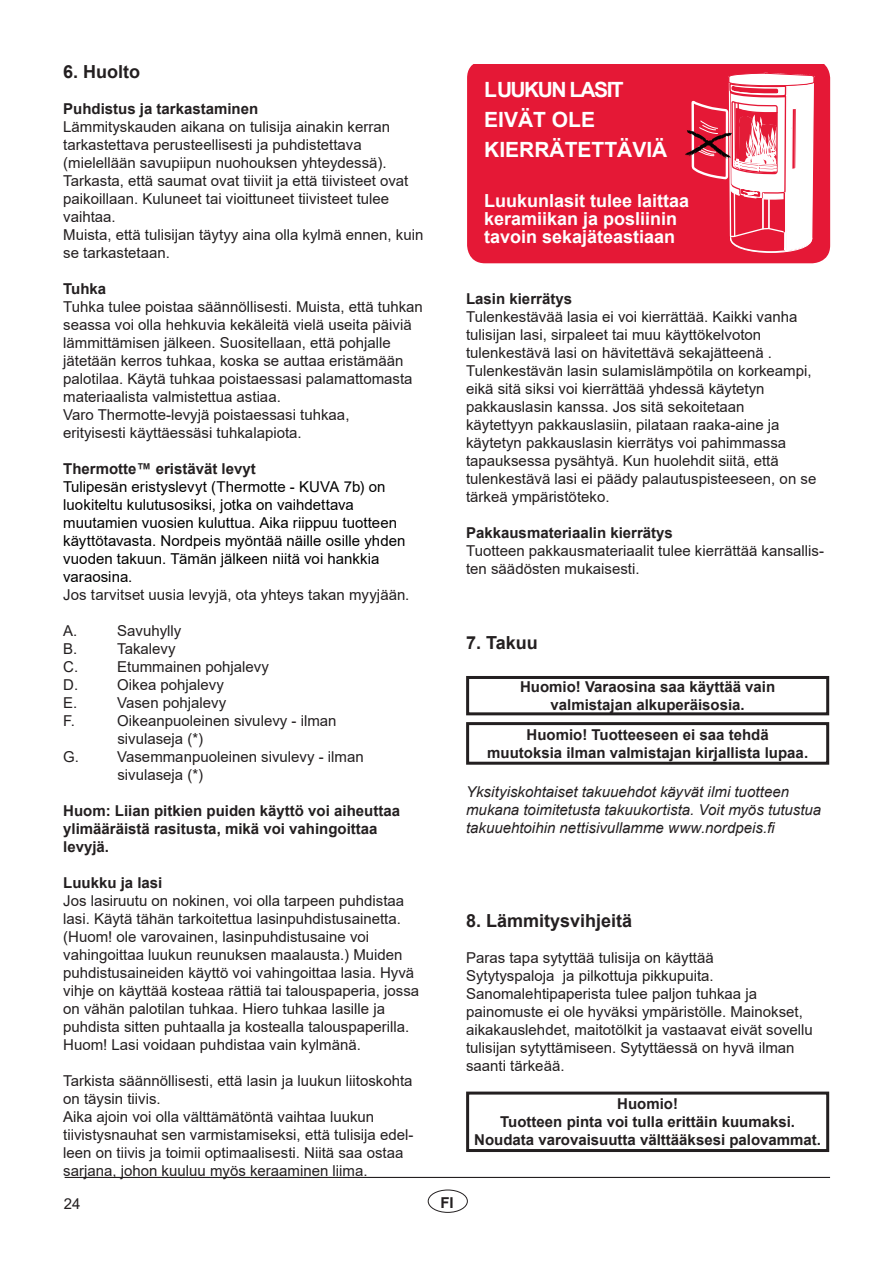
<style>
.page{position:relative;width:893px;height:1263px;background:#fff}
.page>*{position:absolute;margin:0;border:0;box-sizing:border-box;transform-origin:0 0}
.t1{font:700 21px/30px "Arial";color:#fff}
.t2{font:700 18px/18px "Arial";color:#fff}
.t3{font:700 18px "Arial";color:#231f20}
.t4{font:15px/18px "Arial";color:#231f20}
.t5{font:700 15px/18px "Arial";color:#231f20;text-align:center}
.t6{font:15px/18px "Arial";color:#000}
.t7{font:italic 15px/18px "Arial";color:#231f20}
</style>
<div class="page">
<hr style="left:65px;top:1177px;width:765px;height:1px;background:#231f20">
<div style="left:428px;top:1189px;width:40px;height:24px;border:1px solid #231f20;border-radius:50%"></div>
<div style="left:467px;top:64px;width:363px;height:199px;background:#e51836"></div>
<svg style="left:685px;top:64px;width:130px;height:199px"></svg>
<div style="left:466px;top:1091px;width:363px;height:61px;border:3px solid #231f20"></div>
<div style="left:466px;top:676px;width:363px;height:39px;border:3px solid #231f20"></div>
<div style="left:466px;top:722px;width:363px;height:43px;border:3px solid #231f20"></div>
<p class="t3" style="left:63px;top:59px;width:79px">6. Huolto</p>
<p class="t5" style="left:63px;top:99px;width:197px">Puhdistus ja tarkastaminen</p>
<p class="t4" style="left:63px;top:117px;width:362px">Lämmityskauden aikana on tulisija ainakin kerran tarkastettava perusteellisesti ja puhdistettava (mielellään savupiipun nuohouksen yhteydessä).<br>Tarkasta, että saumat ovat tiiviit ja että tiivisteet ovat paikoillaan. Kuluneet tai vioittuneet tiivisteet tulee vaihtaa.<br>Muista, että tulisijan täytyy aina olla kylmä ennen, kuin se tarkastetaan.</p>
<p class="t5" style="left:63px;top:279px;width:45px">Tuhka</p>
<p class="t4" style="left:63px;top:297px;width:361px">Tuhka tulee poistaa säännöllisesti. Muista, että tuhkan seassa voi olla hehkuvia kekäleitä vielä useita päiviä lämmittämisen jälkeen. Suositellaan, että pohjalle jätetään kerros tuhkaa, koska se auttaa eristämään palotilaa. Käytä tuhkaa poistaessasi palamattomasta materiaalista valmistettua astiaa.<br>Varo Thermotte-levyjä poistaessasi tuhkaa,<br>erityisesti käyttäessäsi tuhkalapiota.</p>
<p class="t5" style="left:63px;top:459px;width:194px">Thermotte™ eristävät levyt</p>
<p class="t6" style="left:63px;top:477px;width:344px">Tulipesän eristyslevyt (Thermotte - KUVA 7b) on luokiteltu kulutusosiksi, jotka on vaihdettava muutamien vuosien kuluttua. Aika riippuu tuotteen käyttötavasta. Nordpeis myöntää näille osille yhden vuoden takuun. Tämän jälkeen niitä voi hankkia varaosina.</p>
<p class="t4" style="left:63px;top:585px;width:348px">Jos tarvitset uusia levyjä, ota yhteys takan myyjään.</p>
<p class="t4" style="left:63px;top:621px;width:16px">A.</p>
<p class="t4" style="left:117px;top:621px;width:66px">Savuhylly</p>
<p class="t4" style="left:63px;top:639px;width:16px">B.</p>
<p class="t4" style="left:117px;top:639px;width:60px">Takalevy</p>
<p class="t4" style="left:63px;top:657px;width:16px">C.</p>
<p class="t4" style="left:117px;top:657px;width:153px">Etummainen pohjalevy</p>
<p class="t4" style="left:63px;top:675px;width:16px">D.</p>
<p class="t4" style="left:117px;top:675px;width:108px">Oikea pohjalevy</p>
<p class="t4" style="left:63px;top:693px;width:16px">E.</p>
<p class="t4" style="left:117px;top:693px;width:110px">Vasen pohjalevy</p>
<p class="t4" style="left:63px;top:711px;width:13px">F.</p>
<p class="t4" style="left:117px;top:711px;width:221px">Oikeanpuoleinen sivulevy - ilman sivulaseja (*)</p>
<p class="t4" style="left:63px;top:747px;width:17px">G.</p>
<p class="t4" style="left:117px;top:747px;width:248px">Vasemmanpuoleinen sivulevy - ilman sivulaseja (*)</p>
<p class="t5" style="left:63px;top:801px;width:338px;text-align:left">Huom: Liian pitkien puiden käyttö voi aiheuttaa ylimääräistä rasitusta, mikä voi vahingoittaa levyjä.</p>
<p class="t5" style="left:63px;top:873px;width:101px">Luukku ja lasi</p>
<p class="t4" style="left:63px;top:891px;width:358px">Jos lasiruutu on nokinen, voi olla tarpeen puhdistaa lasi. Käytä tähän tarkoitettua lasinpuhdistusainetta. (Huom! ole varovainen, lasinpuhdistusaine voi vahingoittaa luukun reunuksen maalausta.) Muiden puhdistusaineiden käyttö voi vahingoittaa lasia. Hyvä vihje on käyttää kosteaa rättiä tai talouspaperia, jossa on vähän palotilan tuhkaa. Hiero tuhkaa lasille ja puhdista sitten puhtaalla ja kostealla talouspaperilla.<br>Huom! Lasi voidaan puhdistaa vain kylmänä.</p>
<p class="t4" style="left:63px;top:1071px;width:352px">Tarkista säännöllisesti, että lasin ja luukun liitoskohta on täysin tiivis.<br>Aika ajoin voi olla välttämätöntä vaihtaa luukun tiivistysnauhat sen varmistamiseksi, että tulisija edel&shy;leen on tiivis ja toimii optimaalisesti. Niitä saa ostaa sarjana, johon kuuluu myös keraaminen liima.</p>
<p class="t4" style="left:64px;top:1195px;width:18px">24</p>
<p class="t5" style="left:440px;top:1194px;width:15px">FI</p>
<h1 class="t1" style="left:484px;top:75px;width:185px">LUUKUN LASIT<br>EIVÄT OLE<br>KIERRÄTETTÄVIÄ</h1>
<p class="t2" style="left:484px;top:192px;width:207px">Luukunlasit tulee laittaa keramiikan ja posliinin tavoin sekajäteastiaan</p>
<p class="t5" style="left:466px;top:290px;width:107px">Lasin kierrätys</p>
<p class="t4" style="left:466px;top:307px;width:352px">Tulenkestävää lasia ei voi kierrättää. Kaikki vanha tulisijan lasi, sirpaleet tai muu käyttökelvoton tulenkestävä lasi on hävitettävä sekajätteenä .<br>Tulenkestävän lasin sulamislämpötila on korkeampi, eikä sitä siksi voi kierrättää yhdessä käytetyn pakkauslasin kanssa. Jos sitä sekoitetaan<br>käytettyyn pakkauslasiin, pilataan raaka-aine ja käytetyn pakkauslasin kierrätys voi pahimmassa tapauksessa pysähtyä. Kun huolehdit siitä, että tulenkestävä lasi ei päädy palautuspisteeseen, on se tärkeä ympäristöteko.</p>
<p class="t5" style="left:466px;top:524px;width:208px">Pakkausmateriaalin kierrätys</p>
<p class="t4" style="left:466px;top:541px;width:359px">Tuotteen pakkausmateriaalit tulee kierrättää kansallis&shy;ten säädösten mukaisesti.</p>
<p class="t3" style="left:466px;top:630px;width:73px">7. Takuu</p>
<p class="t5" style="left:520px;top:678px;width:257px">Huomio! Varaosina saa käyttää vain valmistajan alkuperäisosia.</p>
<p class="t5" style="left:487px;top:726px;width:322px">Huomio! Tuotteeseen ei saa tehdä muutoksia ilman valmistajan kirjallista lupaa.</p>
<p class="t7" style="left:466px;top:783px;width:357px">Yksityiskohtaiset takuuehdot käyvät ilmi tuotteen mukana toimitetusta takuukortista. Voit myös tutustua takuuehtoihin nettisivullamme www.nordpeis.fi</p>
<p class="t3" style="left:466px;top:907px;width:168px">8. Lämmitysvihjeitä</p>
<p class="t4" style="left:466px;top:948px;width:348px">Paras tapa sytyttää tulisija on käyttää<br>Sytytyspaloja ja pilkottuja pikkupuita.<br>Sanomalehtipaperista tulee paljon tuhkaa ja painomuste ei ole hyväksi ympäristölle. Mainokset, aikakauslehdet, maitotölkit ja vastaavat eivät sovellu tulisijan sytyttämiseen. Sytyttäessä on hyvä ilman saanti tärkeää.</p>
<p class="t5" style="left:474px;top:1095px;width:348px">Huomio!<br>Tuotteen pinta voi tulla erittäin kuumaksi.<br>Noudata varovaisuutta välttääksesi palovammat.</p>
</div>
